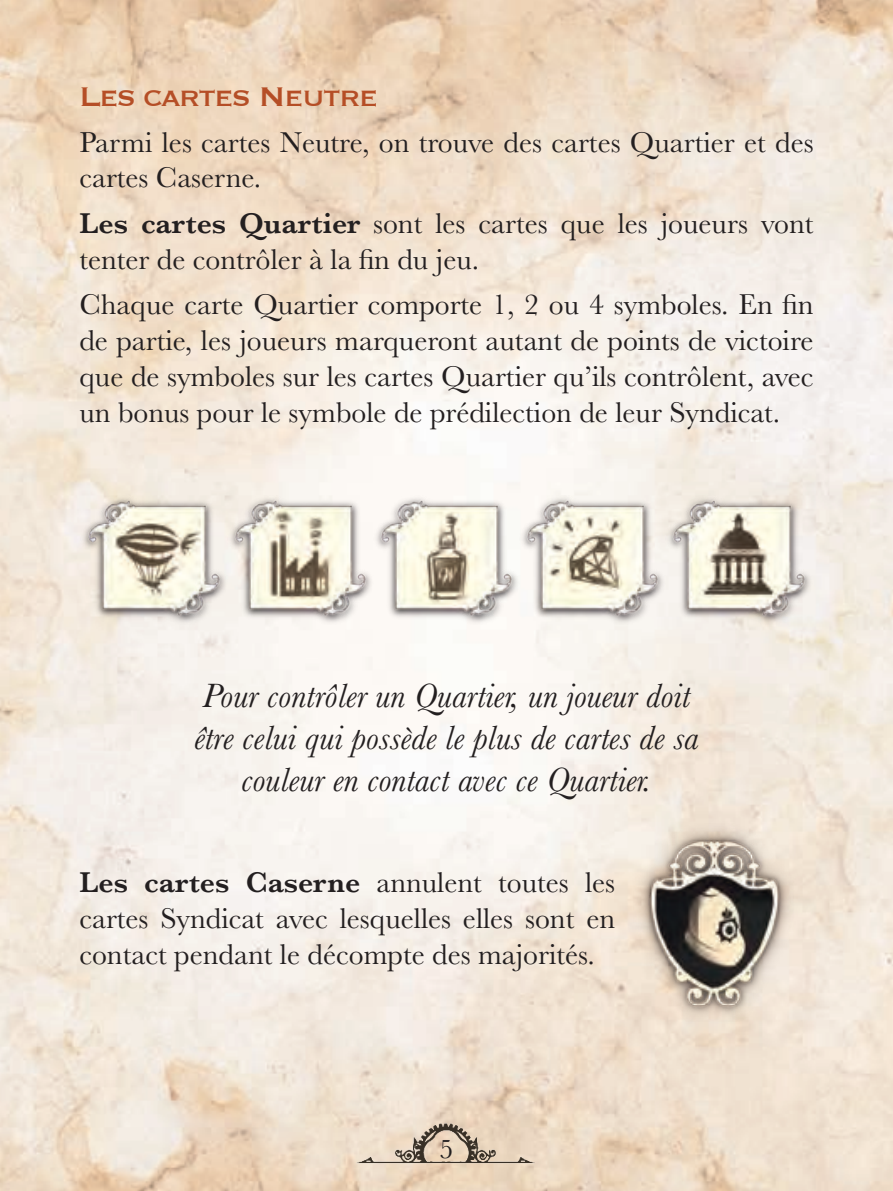
<style>
.page{position:relative;width:893px;height:1191px;background:#fff}
.page>*{position:absolute;margin:0;border:0;box-sizing:border-box;transform-origin:0 0}
.t1{font:italic 35px/42px "Baskerville";color:#231f20;text-align:center}
.t2{font:35px "Copperplate";letter-spacing:-.05em;color:#b54e26}
.t3{font:29.75px/35.7px "Baskerville";color:#231f20}
.t4{font:28px "Baskerville";color:#231f20}
.s1{font-weight:600}
</style>
<div class="page">
<img style="left:355px;top:1121px;width:183px;height:46px">
<img style="left:633px;top:823px;width:163px;height:198px">
<img style="left:81px;top:496px;width:731px;height:129px">
<p class="t2" style="left:79px;top:74px;width:300px">Les cartes Neutre</p>
<p class="t3" style="left:79px;top:125px;width:736px">Parmi les cartes Neutre, on trouve des cartes Quartier et des cartes Caserne.</p>
<p class="t3" style="left:79px;top:206px;width:736px"><span class="s1">Les cartes Quartier</span> sont les cartes que les joueurs vont tenter de contrôler à la fin du jeu.</p>
<p class="t3" style="left:79px;top:287px;width:736px;text-align:justify">Chaque carte Quartier comporte 1, 2 ou 4 symboles. En fin de partie, les joueurs marqueront autant de points de victoire que de symboles sur les cartes Quartier qu’ils contrôlent, avec un bonus pour le symbole de prédilection de leur Syndicat.</p>
<p class="t1" style="left:194px;top:675px;width:506px">Pour contrôler un Quartier, un joueur doit être celui qui possède le plus de cartes de sa couleur en contact avec ce Quartier.</p>
<p class="t3" style="left:79px;top:865px;width:537px;text-align:justify"><span class="s1">Les cartes Caserne</span> annulent toutes les cartes Syndicat avec lesquelles elles sont en contact pendant le décompte des majorités.</p>
<p class="t4" style="left:439px;top:1130px;width:15px">5</p>
</div>
